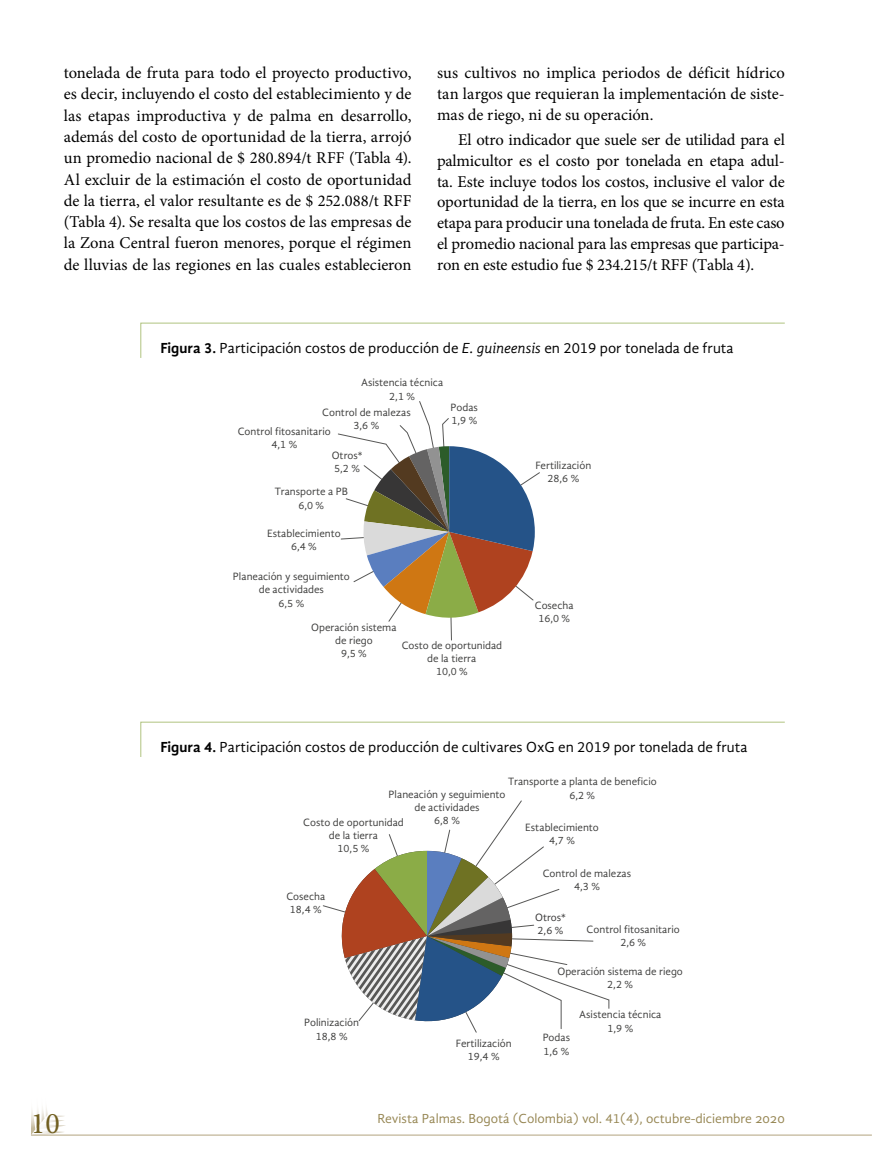
<style>
.page{position:relative;width:872px;height:1170px;background:#fff}
.page>*{position:absolute;margin:0;border:0;box-sizing:border-box;transform-origin:0 0}
.t1{font:30px "Minion Pro";color:#715f20}
.t2{font:16.5px/21.3px "Minion Pro";letter-spacing:-.01em;color:#000;text-align:justify}
.t3{font:15px "Gandhi Sans";color:#000}
.t4{font:13.5px "Gandhi Sans";color:#968653}
.t5{font:10.95px/13px "Gandhi Sans";color:#3c3c3b;text-align:center}
.t6{font:10.95px/13px "Gandhi Sans";color:#373636}
.s1{font-weight:700}
.s2{font-style:italic}
</style>
<div class="page">
<svg style="left:31px;top:1107px;width:35px;height:27px"></svg>
<hr style="left:31px;top:1134px;width:840px;height:1px;background:#b2a47f">
<svg style="left:140px;top:322px;width:645px;height:36px"></svg>
<svg style="left:140px;top:721px;width:645px;height:36px"></svg>
<svg style="left:338px;top:401px;width:202px;height:240px"></svg>
<svg style="left:322px;top:800px;width:287px;height:233px"></svg>
<p class="t2" style="left:64px;top:62px;width:349px">tonelada de fruta para todo el proyecto productivo, es decir, incluyendo el costo del establecimiento y de las etapas improductiva y de palma en desarrollo, además del costo de oportunidad de la tierra, arrojó un promedio nacional de $ 280.894/t RFF (Tabla 4).<br>Al excluir de la estimación el costo de oportunidad de la tierra, el valor resultante es de $ 252.088/t RFF (Tabla 4). Se resalta que los costos de las empresas de la Zona Central fueron menores, porque el régimen de lluvias de las regiones en las cuales establecieron</p>
<p class="t2" style="left:437px;top:62px;width:349px;line-height:20.9px">sus cultivos no implica periodos de déficit hídrico tan largos que requieran la implementación de siste&shy;mas de riego, ni de su operación.</p>
<p class="t2" style="left:437px;top:129px;width:349px;line-height:20.9px;text-indent:21px">El otro indicador que suele ser de utilidad para el palmicultor es el costo por tonelada en etapa adul&shy;ta. Este incluye todos los costos, inclusive el valor de oportunidad de la tierra, en los que se incurre en esta etapa para producir una tonelada de fruta. En este caso el promedio nacional para las empresas que participa&shy;ron en este estudio fue $ 234.215/t RFF (Tabla 4).</p>
<p class="t3" style="left:160px;top:339px;width:575px"><span class="s1">Figura 3.</span> Participación costos de producción de <span class="s2">E. guineensis</span> en 2019 por tonelada de fruta</p>
<p class="t5" style="left:361px;top:376px;width:84px">Asistencia técnica<br>2,1 %</p>
<p class="t5" style="left:322px;top:406px;width:90px">Control de malezas<br>3,6 %</p>
<p class="t5" style="left:238px;top:424px;width:95px">Control fitosanitario<br>4,1 %</p>
<p class="t5" style="left:332px;top:449px;width:32px;text-align:left">Otros*<br>5,2 %</p>
<p class="t5" style="left:274px;top:485px;width:75px">Transporte a PB<br>6,0 %</p>
<p class="t5" style="left:267px;top:526px;width:75px">Establecimiento<br>6,4 %</p>
<p class="t5" style="left:233px;top:570px;width:118px">Planeación y seguimiento de actividades<br>6,5 %</p>
<p class="t5" style="left:450px;top:400px;width:29px;text-align:left">Podas<br>1,9 %</p>
<p class="t5" style="left:311px;top:620px;width:87px">Operación sistema de riego<br>9,5 %</p>
<p class="t5" style="left:402px;top:638px;width:102px">Costo de oportunidad de la tierra<br>10,0 %</p>
<p class="t5" style="left:535px;top:458px;width:57px">Fertilización<br>28,6 %</p>
<p class="t5" style="left:535px;top:598px;width:40px">Cosecha<br>16,0 %</p>
<p class="t3" style="left:160px;top:738px;width:588px"><span class="s1">Figura 4.</span> Participación costos de producción de cultivares OxG en 2019 por tonelada de fruta</p>
<p class="t5" style="left:508px;top:775px;width:150px">Transporte a planta de beneficio<br>6,2 %</p>
<p class="t5" style="left:525px;top:820px;width:75px">Establecimiento<br>4,7 %</p>
<p class="t5" style="left:542px;top:866px;width:90px">Control de malezas<br>4,3 %</p>
<p class="t6" style="left:535px;top:910px;width:32px">Otros*<br>2,6 %</p>
<p class="t5" style="left:388px;top:787px;width:118px">Planeación y seguimiento de actividades<br>6,8 %</p>
<p class="t5" style="left:303px;top:815px;width:102px">Costo de oportunidad de la tierra<br>10,5 %</p>
<p class="t5" style="left:286px;top:889px;width:40px">Cosecha<br>18,4 %</p>
<p class="t5" style="left:586px;top:922px;width:95px">Control fitosanitario<br>2,6 %</p>
<p class="t5" style="left:557px;top:965px;width:127px">Operación sistema de riego<br>2,2 %</p>
<p class="t5" style="left:579px;top:1008px;width:84px">Asistencia técnica<br>1,9 %</p>
<p class="t5" style="left:543px;top:1031px;width:29px;text-align:left">Podas<br>1,6 %</p>
<p class="t5" style="left:304px;top:1016px;width:56px">Polinización<br>18,8 %</p>
<p class="t5" style="left:456px;top:1036px;width:57px">Fertilización<br>19,4 %</p>
<h1 class="t1" style="left:31px;top:1102px;width:30px">10</h1>
<p class="t4" style="left:377px;top:1110px;width:409px">Revista Palmas. Bogotá (Colombia) vol. 41(4), octubre-diciembre 2020</p>
</div>
